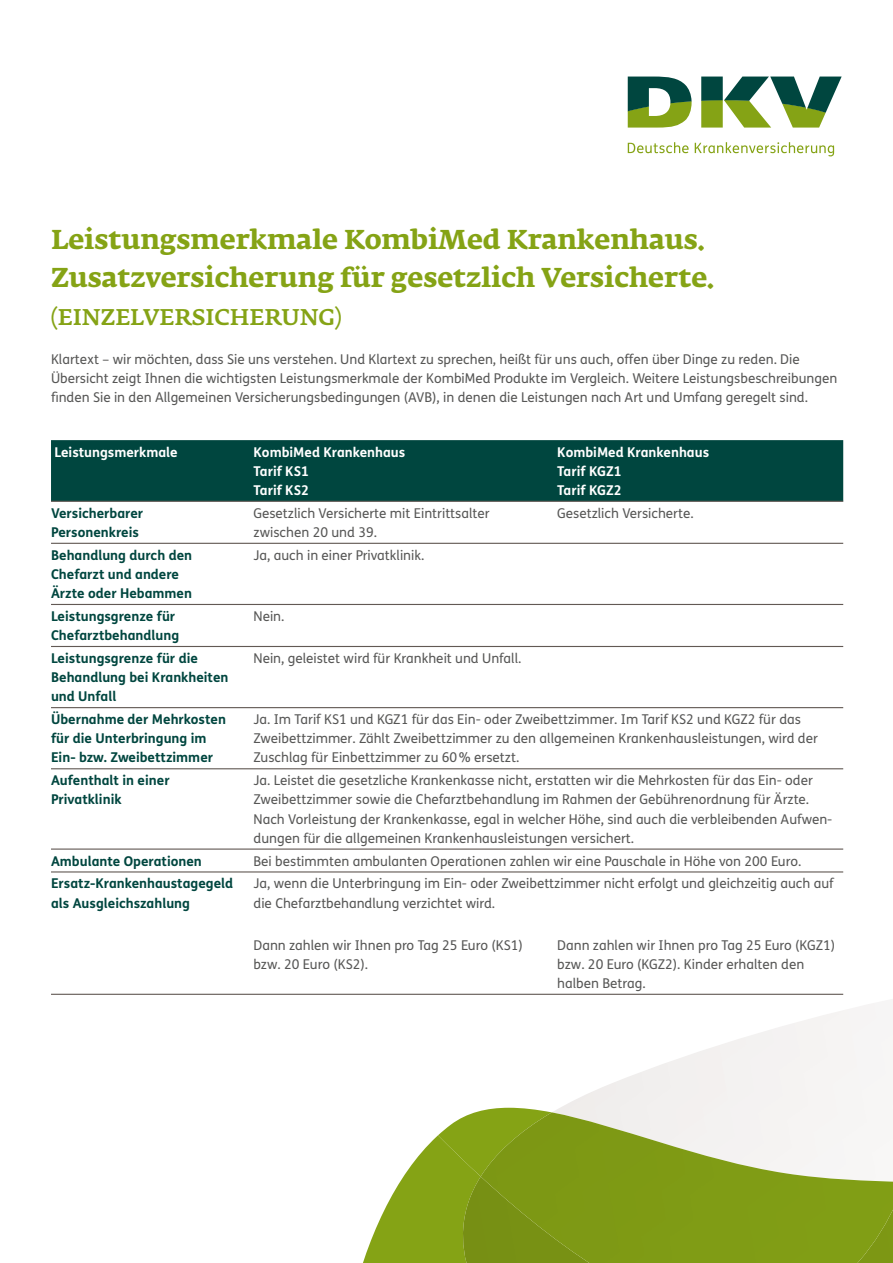
<style>
.page{position:relative;width:893px;height:1263px;background:#fff}
.page>*{position:absolute;margin:0;border:0;box-sizing:border-box;transform-origin:0 0}
.t1{font:700 27px/38.2px "Fedra Serif A Pro";color:#85a315}
.t2{font:500 22.5px "Fedra Serif A Pro";color:#85a315}
.t3{font:13.5px/19.2px "FS Me";color:#575756}
.t4{font:700 13.5px/19.2px "FS Me";color:#00463f}
.t5{font:700 13.5px/19.2px "FS Me";color:#fff}
</style>
<div class="page">
<svg style="left:186px;top:440px;width:658px;height:668px"></svg>
<img style="left:552px;top:997px;width:325px;height:111px">
<svg style="left:363px;top:1183px;width:36px;height:80px;fill:#85a315"></svg>
<svg style="left:399px;top:1108px;width:466px;height:155px"></svg>
<img style="left:481px;top:1112px;width:412px;height:151px">
<div style="left:51px;top:440px;width:792px;height:61px;background:#00463f"></div>
<hr style="left:51px;top:501px;width:792px;height:1px;background:#625954">
<hr style="left:51px;top:543px;width:792px;height:1px;background:#625954">
<hr style="left:51px;top:604px;width:792px;height:1px;background:#625954">
<hr style="left:51px;top:646px;width:792px;height:1px;background:#625954">
<hr style="left:51px;top:707px;width:792px;height:1px;background:#625954">
<hr style="left:51px;top:768px;width:792px;height:1px;background:#625954">
<hr style="left:51px;top:848px;width:792px;height:2px;background:#625954">
<hr style="left:51px;top:871px;width:792px;height:1px;background:#625954">
<hr style="left:51px;top:994px;width:792px;height:1px;background:#625954">
<svg style="left:628px;top:142px;width:61px;height:11px"></svg>
<svg style="left:695px;top:142px;width:139px;height:14px"></svg>
<svg style="left:628px;top:77px;width:64px;height:51px"></svg>
<svg style="left:701px;top:77px;width:141px;height:51px"></svg>
<h1 class="t1" style="left:51px;top:222px;width:665px">Leistungsmerkmale KombiMed Krankenhaus.<br>Zusatzversicherung für gesetzlich Versicherte.</h1>
<h2 class="t2" style="left:51px;top:304px;width:292px">(EINZELVERSICHERUNG)</h2>
<p class="t3" style="left:51px;top:351px;width:788px">Klartext – wir möchten, dass Sie uns verstehen. Und Klartext zu sprechen, heißt für uns auch, offen über Dinge zu reden. Die<br>Übersicht zeigt Ihnen die wichtigsten Leistungsmerkmale der KombiMed Produkte im Vergleich. Weitere Leistungsbeschreibungen finden Sie in den Allgemeinen Versicherungsbedingungen (AVB), in denen die Leistungen nach Art und Umfang geregelt sind.</p>
<p class="t5" style="left:54px;top:444px;width:125px">Leistungsmerkmale</p>
<p class="t5" style="left:254px;top:444px;width:153px">KombiMed Krankenhaus<br>Tarif KS1<br>Tarif KS2</p>
<p class="t5" style="left:557px;top:444px;width:153px">KombiMed Krankenhaus<br>Tarif KGZ1<br>Tarif KGZ2</p>
<p class="t4" style="left:51px;top:505px;width:94px">Versicherbarer<br>Personenkreis</p>
<p class="t3" style="left:254px;top:505px;width:238px">Gesetzlich Versicherte mit Eintrittsalter zwischen 20 und 39.</p>
<p class="t3" style="left:557px;top:505px;width:138px">Gesetzlich Versicherte.</p>
<p class="t4" style="left:51px;top:547px;width:143px">Behandlung durch den<br>Chefarzt und andere<br>Ärzte oder Hebammen</p>
<p class="t3" style="left:254px;top:547px;width:172px">Ja, auch in einer Privatklinik.</p>
<p class="t4" style="left:51px;top:608px;width:130px">Leistungsgrenze für<br>Chefarztbehandlung</p>
<p class="t3" style="left:254px;top:608px;width:32px">Nein.</p>
<p class="t4" style="left:51px;top:650px;width:179px">Leistungsgrenze für die<br>Behandlung bei Krankheiten und Unfall</p>
<p class="t3" style="left:254px;top:650px;width:269px">Nein, geleistet wird für Krankheit und Unfall.</p>
<p class="t4" style="left:51px;top:711px;width:176px">Übernahme der Mehrkosten für die Unterbringung im<br>Ein- bzw. Zweibettzimmer</p>
<p class="t3" style="left:254px;top:711px;width:566px">Ja. Im Tarif KS1 und KGZ1 für das Ein- oder Zweibett zimmer. Im Tarif KS2 und KGZ2 für das<br>Zweibettzimmer. Zählt Zweibettzimmer zu den allgemeinen Krankenhausleistungen, wird der<br>Zuschlag für Einbettzimmer zu 60 % ersetzt.</p>
<p class="t4" style="left:51px;top:772px;width:120px">Aufenthalt in einer<br>Privatklinik</p>
<p class="t3" style="left:254px;top:772px;width:580px">Ja. Leistet die gesetzliche Krankenkasse nicht, erstatten wir die Mehrkosten für das Ein- oder Zweibettzimmer sowie die Chefarztbehandlung im Rahmen der Gebührenordnung für Ärzte.<br>Nach Vorleistung der Krankenkasse, egal in welcher Höhe, sind auch die verbleibenden Aufwen&shy;dungen für die allgemeinen Krankenhausleistungen versichert.</p>
<p class="t4" style="left:51px;top:853px;width:152px">Ambulante Operationen</p>
<p class="t3" style="left:254px;top:853px;width:549px">Bei bestimmten ambulanten Operationen zahlen wir eine Pauschale in Höhe von 200 Euro.</p>
<p class="t4" style="left:51px;top:876px;width:184px">Ersatz-Krankenhaustagegeld als Ausgleichszahlung</p>
<p class="t3" style="left:254px;top:876px;width:582px">Ja, wenn die Unterbringung im Ein- oder Zweibettzimmer nicht erfolgt und gleichzeitig auch auf die Chefarztbehandlung verzichtet wird.</p>
<p class="t3" style="left:254px;top:937px;width:271px">Dann zahlen wir Ihnen pro Tag 25 Euro (KS1) bzw. 20 Euro (KS2).</p>
<p class="t3" style="left:557px;top:937px;width:280px">Dann zahlen wir Ihnen pro Tag 25 Euro (KGZ1) bzw. 20 Euro (KGZ2). Kinder erhalten den halben Betrag.</p>
</div>
